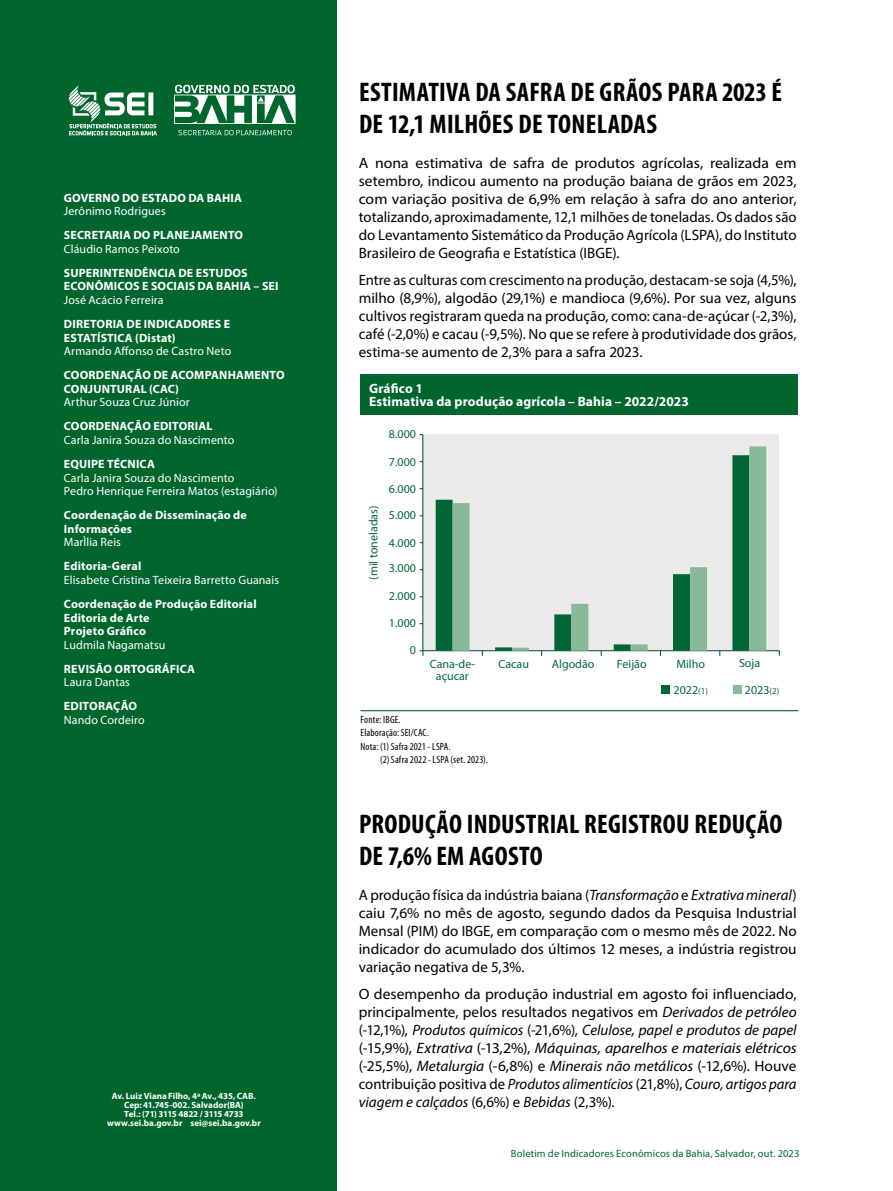
<style>
.page{position:relative;width:893px;height:1191px;background:#fff}
.page>*{position:absolute;margin:0;border:0;box-sizing:border-box;transform-origin:0 0}
.t1{font:700 condensed 27px/32.4px "Myriad Pro";letter-spacing:.01em;color:#000}
.t2{font:15px/18px "Myriad Pro";color:#000;text-align:justify}
.t3{font:15px/18px "Myriad Pro";color:#000;text-align:justify;scale:1.04 1}
.t4{font:15px/18px "Myriad Pro";color:#000;text-align:justify;scale:1.05 1}
.t5{font:700 13.5px/13.5px "Myriad Pro";letter-spacing:.01em;color:#fff}
.t6{font:700 12px/13.5px "Myriad Pro";letter-spacing:.015em;color:#fff}
.t7{font:12px/13.5px "Myriad Pro";letter-spacing:.005em;color:#fff}
.t8{font:12px "Myriad Pro";color:#026836}
.t9{font:condensed 10.5px "Myriad Pro";letter-spacing:.015em;color:#000}
.t10{font:10.5px "Myriad Pro";letter-spacing:.015em;color:#00662e}
.t11{font:700 9px/9px "Myriad Pro";color:#fff;text-align:center}
.s1{font-size:9px}
.s2{font-style:italic}
</style>
<div class="page">
<div style="left:0;top:0;width:337px;height:1191px;background:#00662e"></div>
<div style="left:360px;top:374px;width:438px;height:40px;background:#00662e"></div>
<hr style="left:360px;top:710px;width:438px;height:1px;background:#00662e">
<div style="left:423px;top:435px;width:356px;height:216px;background:#ebebeb"></div>
<hr style="left:422px;top:435px;width:1px;height:216px;background:#004c2f">
<hr style="left:423px;top:650px;width:356px;height:1px;background:#004c2f">
<svg style="left:420px;top:650px;width:4px;height:6px"></svg>
<div style="left:661px;top:685px;width:9px;height:9px;background:#026635"></div>
<div style="left:733px;top:685px;width:8px;height:9px;background:#89b999"></div>
<svg style="left:436px;top:499px;width:17px;height:152px;background:#096a3a"></svg>
<svg style="left:453px;top:446px;width:313px;height:205px"></svg>
<svg style="left:174px;top:85px;width:122px;height:39px"></svg>
<svg style="left:68px;top:85px;width:89px;height:50px"></svg>
<svg style="left:178px;top:130px;width:114px;height:5px"></svg>
<p class="t6" style="left:64px;top:190px;width:180px">GOVERNO DO ESTADO DA BAHIA</p>
<p class="t7" style="left:64px;top:204px;width:103px">Jerônimo Rodrigues</p>
<p class="t6" style="left:64px;top:228px;width:181px">SECRETARIA DO PLANEJAMENTO</p>
<p class="t7" style="left:64px;top:242px;width:117px">Cláudio Ramos Peixoto</p>
<p class="t6" style="left:64px;top:266px;width:216px">SUPERINTENDÊNCIA DE ESTUDOS<br>ECONÔMICOS E SOCIAIS DA BAHIA – SEI</p>
<p class="t7" style="left:64px;top:293px;width:101px">José Acácio Ferreira</p>
<p class="t6" style="left:64px;top:317px;width:168px">DIRETORIA DE INDICADORES E<br>ESTATÍSTICA (Distat)</p>
<p class="t7" style="left:64px;top:344px;width:169px">Armando Affonso de Castro Neto</p>
<p class="t6" style="left:64px;top:368px;width:222px">COORDENAÇÃO DE ACOMPANHAMENTO<br>CONJUNTURAL (CAC)</p>
<p class="t7" style="left:64px;top:395px;width:127px">Arthur Souza Cruz Júnior</p>
<p class="t6" style="left:64px;top:419px;width:150px">COORDENAÇÃO EDITORIAL</p>
<p class="t7" style="left:64px;top:433px;width:172px">Carla Janira Souza do Nascimento</p>
<p class="t6" style="left:64px;top:457px;width:93px">EQUIPE TÉCNICA</p>
<p class="t7" style="left:64px;top:470px;width:215px">Carla Janira Souza do Nascimento<br>Pedro Henrique Ferreira Matos (estagiário)</p>
<p class="t6" style="left:64px;top:508px;width:185px">Coordenação de Disseminação de<br>Informações</p>
<p class="t7" style="left:64px;top:535px;width:59px">MarÌlia Reis</p>
<p class="t6" style="left:64px;top:559px;width:79px">Editoria-Geral</p>
<p class="t7" style="left:64px;top:573px;width:217px">Elisabete Cristina Teixeira Barretto Guanais</p>
<p class="t6" style="left:64px;top:597px;width:194px">Coordenação de Produção Editorial<br>Editoria de Arte<br>Projeto Gráfico</p>
<p class="t7" style="left:64px;top:637px;width:103px">Ludmila Nagamatsu</p>
<p class="t6" style="left:64px;top:661px;width:133px">REVISÃO ORTOGRÁFICA</p>
<p class="t7" style="left:64px;top:675px;width:68px">Laura Dantas</p>
<p class="t6" style="left:64px;top:699px;width:75px">EDITORAÇÃO</p>
<p class="t7" style="left:64px;top:713px;width:82px">Nando Cordeiro</p>
<p class="t11" style="left:107px;top:1091px;width:155px">Av. Luiz Viana Filho, 4ª Av., 435, CAB.<br>Cep: 41.745-002. Salvador(BA)<br>Tel.: (71) 3115 4822 / 3115 4733 www.sei.ba.gov.br sei@sei.ba.gov.br</p>
<h1 class="t1" style="left:359px;top:75px;width:425px">ESTIMATIVA DA SAFRA DE GRÃOS PARA 2023 É<br>DE 12,1 MILHÕES DE TONELADAS</h1>
<p class="t4" style="left:359px;top:154px;width:419px">A nona estimativa de safra de produtos agrícolas, realizada em setembro, indicou aumento na produção baiana de grãos em 2023, com variação positiva de 6,9% em relação à safra do ano anterior, totalizando, aproximadamente, 12,1 milhões de toneladas. Os dados são do Levantamento Sistemático da Produção Agrícola (LSPA), do Instituto Brasileiro de Geografia e Estatística (IBGE).</p>
<p class="t2" style="left:359px;top:270px;width:439px">Entre as culturas com crescimento na produção, destacam-se soja (4,5%), milho (8,9%), algodão (29,1%) e mandioca (9,6%). Por sua vez, alguns cultivos registraram queda na produção, como: cana-de-açúcar (-2,3%), café (-2,0%) e cacau (-9,5%). No que se refere à produtividade dos grãos, estima-se aumento de 2,3% para a safra 2023.</p>
<p class="t5" style="left:369px;top:381px;width:321px">Gráfico 1<br>Estimativa da produção agrícola – Bahia – 2022/2023</p>
<p class="t8" style="left:389px;top:427px;width:29px">8.000</p>
<p class="t8" style="left:389px;top:454px;width:29px">7.000</p>
<p class="t8" style="left:366px;top:580px;width:76px;rotate:-90deg">(mil toneladas)</p>
<p class="t8" style="left:389px;top:481px;width:29px">6.000</p>
<p class="t8" style="left:389px;top:507px;width:29px">5.000</p>
<p class="t8" style="left:389px;top:535px;width:29px">4.000</p>
<p class="t8" style="left:389px;top:561px;width:29px">3.000</p>
<p class="t8" style="left:389px;top:589px;width:29px">2.000</p>
<p class="t8" style="left:389px;top:616px;width:29px">1.000</p>
<p class="t8" style="left:410px;top:643px;width:8px">0</p>
<p class="t8" style="left:430px;top:656px;width:47px">Cana-de-</p>
<p class="t8" style="left:498px;top:656px;width:32px">Cacau</p>
<p class="t8" style="left:552px;top:656px;width:44px">Algodão</p>
<p class="t8" style="left:436px;top:668px;width:34px">açucar</p>
<p class="t9" style="left:360px;top:713px;width:42px">Fonte: IBGE.</p>
<p class="t9" style="left:360px;top:726px;width:70px">Elaboração: SEI/CAC.</p>
<p class="t9" style="left:360px;top:740px;width:92px">Nota: (1) Safra 2021 - LSPA.</p>
<p class="t9" style="left:380px;top:753px;width:109px">(2) Safra 2022 - LSPA (set. 2023).</p>
<p class="t8" style="left:617px;top:656px;width:31px">Feijão</p>
<p class="t8" style="left:676px;top:656px;width:30px">Milho</p>
<p class="t8" style="left:739px;top:656px;width:23px">Soja</p>
<p class="t8" style="left:674px;top:682px;width:36px">2022<span class="s1">(1)</span></p>
<p class="t8" style="left:745px;top:682px;width:36px">2023<span class="s1">(2)</span></p>
<h1 class="t1" style="left:359px;top:807px;width:425px">PRODUÇÃO INDUSTRIAL REGISTROU REDUÇÃO<br>DE 7,6% EM AGOSTO</h1>
<p class="t2" style="left:359px;top:886px;width:439px">A produção física da indústria baiana (<span class="s2">Transformação</span> e <span class="s2">Extrativa mineral</span>) caiu 7,6% no mês de agosto, segundo dados da Pesquisa Industrial Mensal (PIM) do IBGE, em comparação com o mesmo mês de 2022. No indicador do acumulado dos últimos 12 meses, a indústria registrou variação negativa de 5,3%.</p>
<p class="t3" style="left:359px;top:984px;width:423px">O desempenho da produção industrial em agosto foi influenciado, principalmente, pelos resultados negativos em <span class="s2">Derivados de petróleo </span>(-12,1%), <span class="s2">Produtos químicos</span> (-21,6%), <span class="s2">Celulose, papel e produtos de papel </span>(-15,9%), <span class="s2">Extrativa</span> (-13,2%), <span class="s2">Máquinas, aparelhos e materiais elétricos </span>(-25,5%), <span class="s2">Metalurgia</span> (-6,8%) e <span class="s2">Minerais não metálicos</span> (-12,6%). Houve contribuição positiva de <span class="s2">Produtos alimentícios</span> (21,8%), <span class="s2">Couro, artigos para viagem e calçados</span> (6,6%) e <span class="s2">Bebidas</span> (2,3%).</p>
<p class="t10" style="left:511px;top:1146px;width:290px">Boletim de Indicadores Econômicos da Bahia, Salvador, out. 2023</p>
</div>
